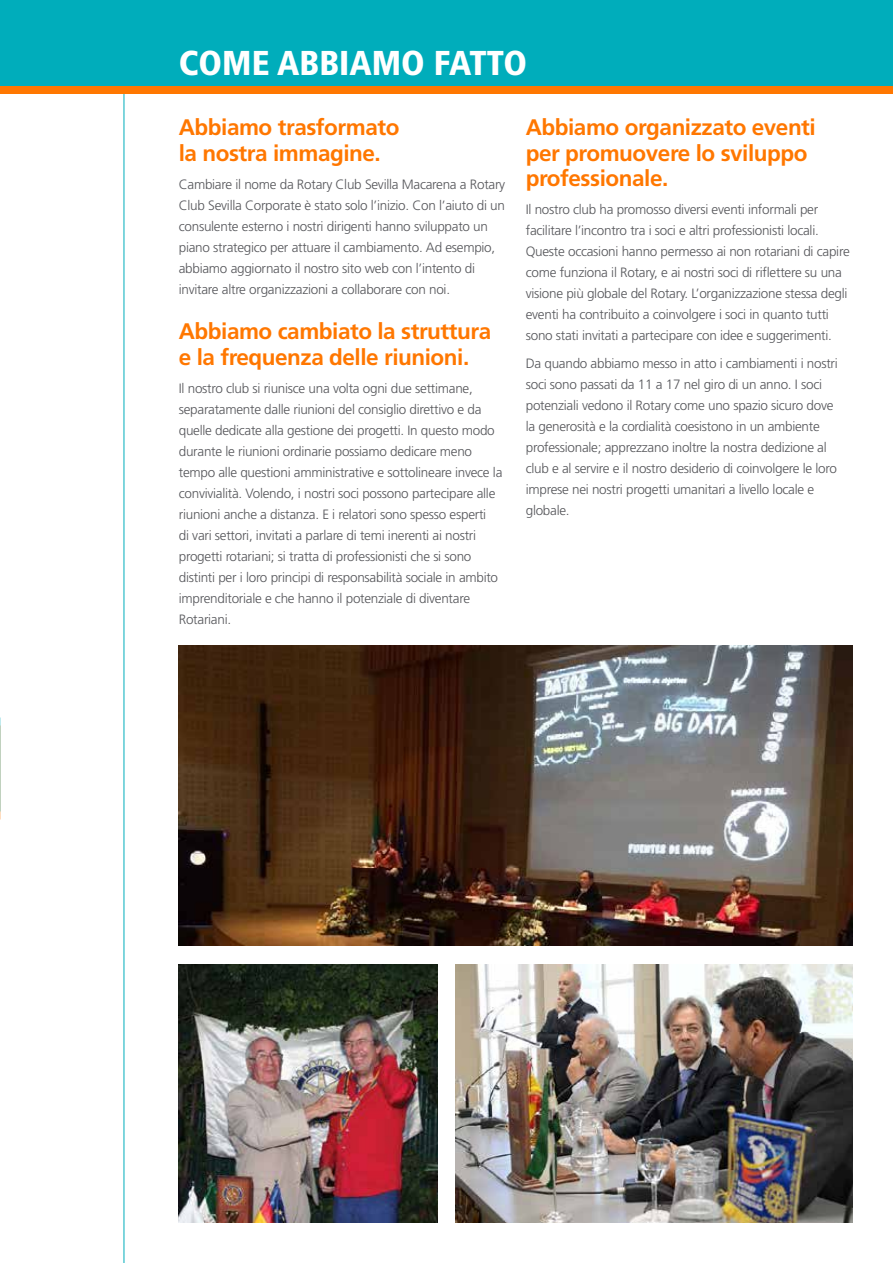
<style>
.page{position:relative;width:893px;height:1263px;background:#fff}
.page>*{position:absolute;margin:0;border:0;box-sizing:border-box;transform-origin:0 0}
.t1{font:900 condensed 34.5px "Frutiger LT Std";color:#fff}
.t2{font:700 22.5px/25.5px "Frutiger LT Std";letter-spacing:-.02em;color:#f70}
.t3{font:300 13.5px/21px "Frutiger LT Std";letter-spacing:-.02em;color:#55565a}
</style>
<div class="page">
<hr style="left:124px;top:0;width:1px;height:1263px;background:#00adbb">
<div style="left:0;top:0;width:893px;height:93px;background:#f70"></div>
<div style="left:0;top:0;width:893px;height:86px;background:#00adbb"></div>
<img style="left:455px;top:965px;width:397px;height:257px">
<img style="left:179px;top:645px;width:673px;height:300px">
<img style="left:179px;top:965px;width:258px;height:257px">
<h1 class="t1" style="left:179px;top:42px;width:350px">COME ABBIAMO FATTO</h1>
<h2 class="t2" style="left:179px;top:115px;width:222px">Abbiamo trasformato la nostra immagine.</h2>
<p class="t3" style="left:179px;top:174px;width:328px">Cambiare il nome da Rotary Club Sevilla Macarena a Rotary Club Sevilla Corporate è stato solo l’inizio. Con l’aiuto di un consulente esterno i nostri dirigenti hanno sviluppato un piano strategico per attuare il cambiamento. Ad esempio, abbiamo aggiornato il nostro sito web con l’intento di invitare altre organizzazioni a collaborare con noi.</p>
<h2 class="t2" style="left:179px;top:319px;width:314px">Abbiamo cambiato la struttura e la frequenza delle riunioni.</h2>
<p class="t3" style="left:179px;top:378px;width:325px">Il nostro club si riunisce una volta ogni due settimane, separatamente dalle riunioni del consiglio direttivo e da quelle dedicate alla gestione dei progetti. In questo modo durante le riunioni ordinarie possiamo dedicare meno tempo alle questioni amministrative e sottolineare invece la convivialità. Volendo, i nostri soci possono partecipare alle riunioni anche a distanza. E i relatori sono spesso esperti<br>di vari settori, invitati a parlare di temi inerenti ai nostri progetti rotariani; si tratta di professionisti che si sono distinti per i loro principi di responsabilità sociale in ambito imprenditoriale e che hanno il potenziale di diventare Rotariani.</p>
<h2 class="t2" style="left:526px;top:115px;width:292px">Abbiamo organizzato eventi per promuovere lo sviluppo professionale.</h2>
<p class="t3" style="left:526px;top:199px;width:325px">Il nostro club ha promosso diversi eventi informali per facilitare l’incontro tra i soci e altri professionisti locali.<br>Queste occasioni hanno permesso ai non rotariani di capire come funziona il Rotary, e ai nostri soci di riflettere su una visione più globale del Rotary. L’organizzazione stessa degli eventi ha contribuito a coinvolgere i soci in quanto tutti sono stati invitati a partecipare con idee e suggerimenti.</p>
<p class="t3" style="left:526px;top:353px;width:313px">Da quando abbiamo messo in atto i cambiamenti i nostri soci sono passati da 11 a 17 nel giro di un anno. I soci potenziali vedono il Rotary come uno spazio sicuro dove la generosità e la cordialità coesistono in un ambiente professionale; apprezzano inoltre la nostra dedizione al club e al servire e il nostro desiderio di coinvolgere le loro imprese nei nostri progetti umanitari a livello locale e globale.</p>
</div>
